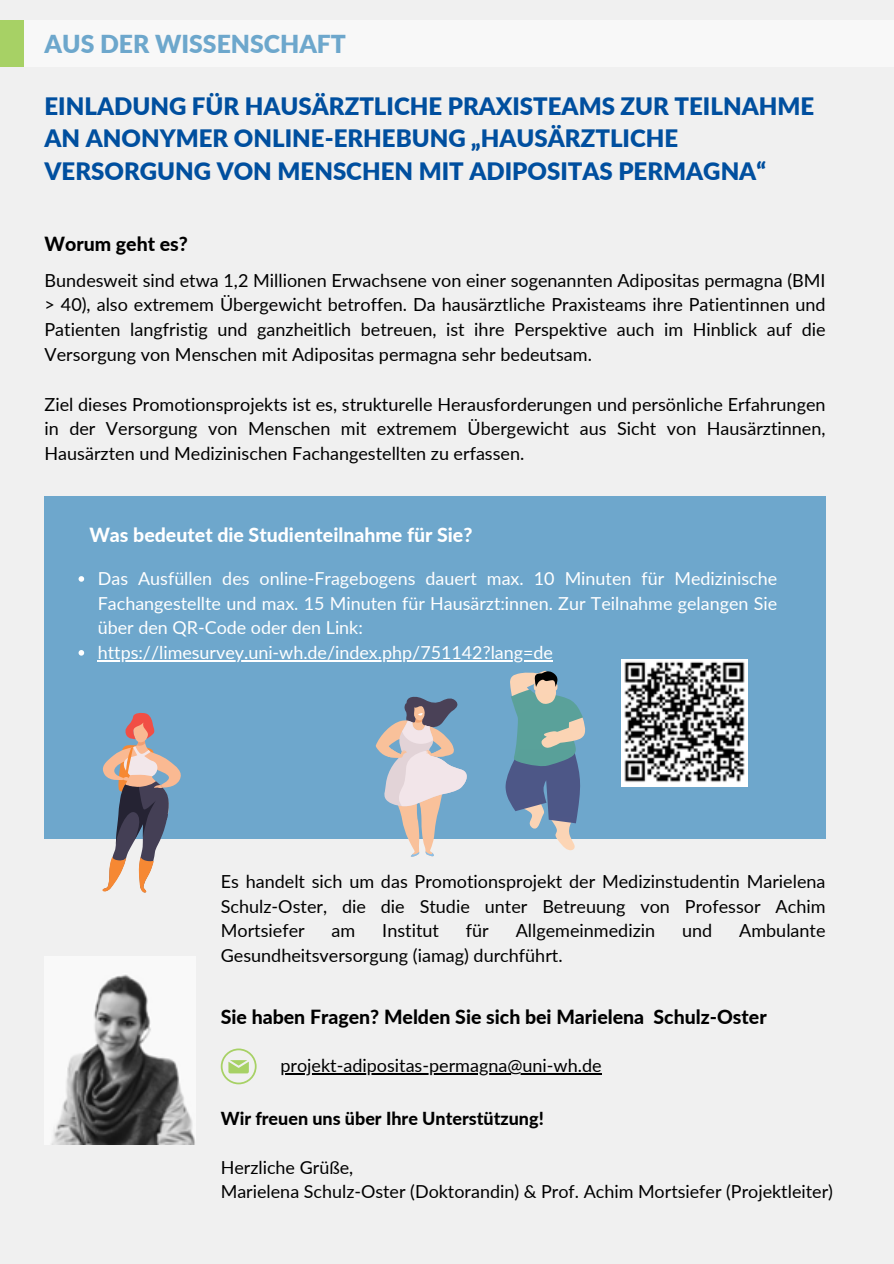
<style>
.page{position:relative;width:894px;height:1264px;background:#fff}
.page>*{position:absolute;margin:0;border:0;box-sizing:border-box;transform-origin:0 0}
.t1{font:900 24.75px "Lato";color:#6da7cc}
.t2{font:900 24px/32.7px "Lato";color:#004f9f}
.t3{font:800 19.5px "Lato";color:#000}
.t4{font:800 19.5px "Lato";color:#fff}
.t5{font:18px/24.8px "Lato";color:#000;text-align:justify}
.t6{font:17.85px/24.6px "Lato";color:#fff}
.t7{font:17.85px/24.2px "Lato";color:#000}
.t8{font:800 17.85px "Lato";color:#000}
</style>
<div class="page">
<div style="left:0;top:0;width:893px;height:1263px;background:#f0f0f0"></div>
<div style="left:23px;top:20px;width:870px;height:47px;background:#f8f8f8"></div>
<div style="left:0;top:20px;width:23px;height:47px;background:#a7d165"></div>
<div style="left:44px;top:496px;width:781px;height:343px;background:#6ea7cc"></div>
<img style="left:52px;top:973px;width:143px;height:171px">
<svg style="left:221px;top:1048px;width:35px;height:36px"></svg>
<img style="left:621px;top:659px;width:126px;height:127px">
<svg style="left:79px;top:576px;width:5px;height:5px"></svg>
<svg style="left:79px;top:650px;width:5px;height:5px"></svg>
<hr style="left:98px;top:660px;width:455px;height:1px;background:#fff">
<hr style="left:280px;top:1073px;width:321px;height:1px;background:#000">
<svg style="left:102px;top:712px;width:79px;height:181px"></svg>
<svg style="left:505px;top:670px;width:80px;height:180px"></svg>
<svg style="left:375px;top:696px;width:92px;height:160px"></svg>
<h1 class="t1" style="left:44px;top:25px;width:303px">AUS DER WISSENSCHAFT</h1>
<h2 class="t2" style="left:44px;top:88px;width:771px">EINLADUNG FÜR HAUSÄRZTLICHE PRAXISTEAMS ZUR TEILNAHME<br>AN ANONYMER ONLINE-ERHEBUNG „HAUSÄRZTLICHE<br>VERSORGUNG VON MENSCHEN MIT ADIPOSITAS PERMAGNA“</h2>
<p class="t3" style="left:44px;top:229px;width:145px">Worum geht es?</p>
<p class="t5" style="left:44px;top:267px;width:782px">Bundesweit sind etwa 1,2 Millionen Erwachsene von einer sogenannten Adipositas permagna (BMI &gt; 40), also extremem Übergewicht betroffen. Da hausärztliche Praxisteams ihre Patientinnen und Patienten langfristig und ganzheitlich betreuen, ist ihre Perspektive auch im Hinblick auf die Versorgung von Menschen mit Adipositas permagna sehr bedeutsam.</p>
<p class="t5" style="left:44px;top:391px;width:782px">Ziel dieses Promotionsprojekts ist es, strukturelle Herausforderungen und persönliche Erfahrungen in der Versorgung von Menschen mit extremem Übergewicht aus Sicht von Hausärztinnen, Hausärzten und Medizinischen Fachangestellten zu erfassen.</p>
<p class="t4" style="left:89px;top:520px;width:384px">Was bedeutet die Studienteilnahme für Sie?</p>
<p class="t6" style="left:98px;top:565px;width:680px">Das Ausfüllen des online-Fragebogens dauert max. 10 Minuten für Medizinische Fachangestellte und max. 15 Minuten für Hausärzt:innen. Zur Teilnahme gelangen Sie über den QR-Code oder den Link: https://limesurvey.uni-wh.de/index.php/751142?lang=de</p>
<p class="t5" style="left:221px;top:868px;width:606px">Es handelt sich um das Promotionsprojekt der Medizinstudentin Marielena Schulz-Oster, die die Studie unter Betreuung von Professor Achim Mortsiefer</p>
<p class="t5" style="left:331px;top:917px;width:25px">am</p>
<p class="t5" style="left:382px;top:917px;width:58px">Institut</p>
<p class="t5" style="left:465px;top:917px;width:24px">für</p>
<p class="t5" style="left:515px;top:917px;width:141px">Allgemeinmedizin</p>
<p class="t5" style="left:682px;top:917px;width:32px">und</p>
<p class="t5" style="left:739px;top:917px;width:88px">Ambulante</p>
<p class="t5" style="left:221px;top:942px;width:343px">Gesundheitsversorgung (iamag) durchführt.</p>
<p class="t3" style="left:221px;top:1002px;width:547px">Sie haben Fragen? Melden Sie sich bei Marielena Schulz-Oster</p>
<p class="t5" style="left:280px;top:1052px;width:322px">projekt-adipositas-permagna@uni-wh.de</p>
<p class="t8" style="left:221px;top:1105px;width:324px">Wir freuen uns über Ihre Unterstützung!</p>
<p class="t7" style="left:221px;top:1154px;width:613px">Herzliche Grüße,<br>Marielena Schulz-Oster (Doktorandin) &amp; Prof. Achim Mortsiefer (Projektleiter)</p>
</div>
